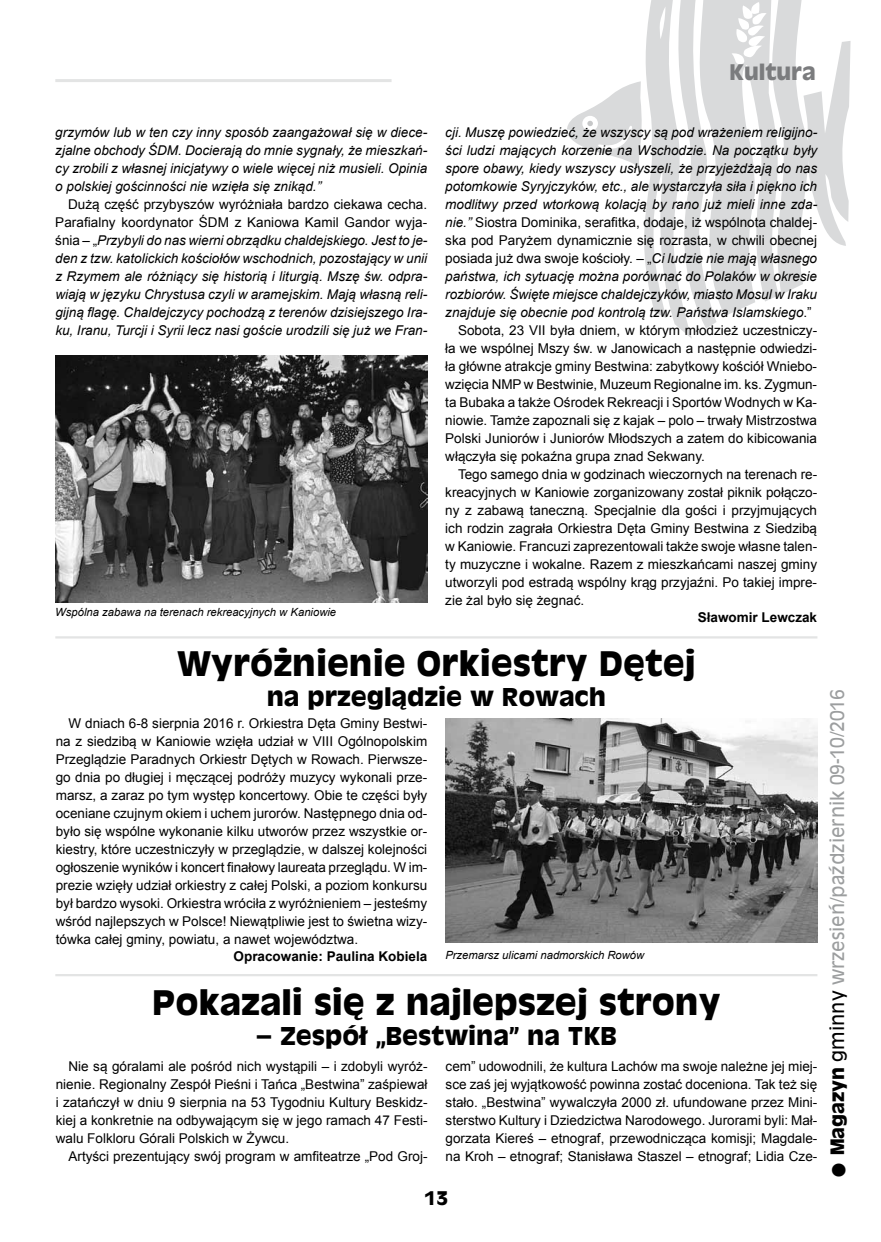
<style>
.page{position:relative;width:881px;height:1242px;background:#fff}
.page>*{position:absolute;margin:0;border:0;box-sizing:border-box;transform-origin:0 0}
.t1{font:700 33px "Antique Olive";color:#000}
.t2{font:700 24px "Antique Olive";color:#000}
.t3{font:700 21px "Antique Olive";color:#7b7c7e}
.t4{font:18px "Antique Olive";color:#9c9e9f}
.t5{font:700 18px "Antique Olive";color:#000}
.t6{font:13.5px/18px "Arial";color:#000;text-align:justify}
.t7{font:italic 13.5px/18px "Arial";color:#000;text-align:justify}
.t8{font:700 13.5px "Arial";color:#000}
.t9{font:italic 11.25px "Arial";color:#000}
.s1{font-style:normal}
.s2{font-style:italic}
.s3{font-weight:700;font-size:36px;color:#000}
.s4{font-weight:700;color:#000}
.s5{color:#000}
</style>
<div class="page">
<hr style="left:55px;top:79px;width:336px;height:3px;background:#e3e4e4">
<svg style="left:567px;top:0;width:283px;height:339px"></svg>
<hr style="left:55px;top:636px;width:762px;height:2px;background:#e3e4e4">
<hr style="left:55px;top:974px;width:762px;height:2px;background:#e3e4e4">
<img style="left:55px;top:355px;width:372px;height:247px">
<img style="left:445px;top:718px;width:371px;height:225px">
<h3 class="t3" style="left:729px;top:58px;width:88px">Kultura</h3>
<p class="t7" style="left:55px;top:124px;width:373px">grzymów lub w ten czy inny sposób zaangażował się w diece&shy;zjalne obchody ŚDM. Docierają do mnie sygnały, że mieszkań&shy;cy zrobili z własnej inicjatywy o wiele więcej niż musieli. Opinia o polskiej gościnności nie wzięła się znikąd.”</p>
<p class="t7" style="left:55px;top:196px;width:373px;text-indent:13px"><span class="s1">Dużą część przybyszów wyróżniała bardzo ciekawa cecha.<br>Parafialny koordynator ŚDM z Kaniowa Kamil Gandor wyja&shy;śnia – „</span>Przybyli do nas wierni obrządku chaldejskiego. Jest to je&shy;den z tzw. katolickich kościołów wschodnich, pozostający w unii z Rzymem ale różniący się historią i liturgią. Mszę św. odpra&shy;wiają w języku Chrystusa czyli w aramejskim. Mają własną reli&shy;gijną flagę. Chaldejczycy pochodzą z terenów dzisiejszego Ira&shy;ku, Iranu, Turcji i Syrii lecz nasi goście urodzili się już we Fran-</p>
<p class="t9" style="left:55px;top:605px;width:282px">Wspólna zabawa na terenach rekreacyjnych w Kaniowie</p>
<p class="t7" style="left:445px;top:124px;width:373px">cji. Muszę powiedzieć, że wszyscy są pod wrażeniem religijno-</p>
<p class="t7" style="left:445px;top:142px;width:373px">ści ludzi mających korzenie na Wschodzie. Na początku były</p>
<p class="t7" style="left:445px;top:160px;width:373px">spore obawy, kiedy wszyscy usłyszeli, że przyjeżdżają do nas</p>
<p class="t7" style="left:445px;top:178px;width:373px">potomkowie Syryjczyków, etc., ale wystarczyła siła i piękno ich</p>
<p class="t7" style="left:445px;top:196px;width:373px">modlitwy przed wtorkową kolacją by rano już mieli inne zda-</p>
<p class="t6" style="left:445px;top:214px;width:373px"><span class="s2">nie.”</span> Siostra Dominika, serafitka, dodaje, iż wspólnota chaldej-</p>
<p class="t6" style="left:445px;top:232px;width:373px">ska pod Paryżem dynamicznie się rozrasta, w chwili obecnej</p>
<p class="t6" style="left:445px;top:250px;width:373px">posiada już dwa swoje kościoły. – „<span class="s2">Ci ludzie nie mają własnego</span></p>
<p class="t7" style="left:445px;top:268px;width:373px">państwa, ich sytuację można porównać do Polaków w okresie</p>
<p class="t7" style="left:445px;top:286px;width:373px">rozbiorów. Święte miejsce chaldejczyków, miasto Mosul w Iraku</p>
<p class="t7" style="left:445px;top:304px;width:368px">znajduje się obecnie pod kontrolą tzw. Państwa Islamskiego<span class="s1">.”</span></p>
<p class="t6" style="left:458px;top:322px;width:360px">Sobota, 23 VII była dniem, w którym młodzież uczestniczy-</p>
<p class="t6" style="left:445px;top:340px;width:373px">ła we wspólnej Mszy św. w Janowicach a następnie odwiedzi-</p>
<p class="t6" style="left:445px;top:358px;width:373px">ła główne atrakcje gminy Bestwina: zabytkowy kościół Wniebo-</p>
<p class="t6" style="left:445px;top:376px;width:373px">wzięcia NMP w Bestwinie, Muzeum Regionalne im. ks. Zygmun-</p>
<p class="t6" style="left:445px;top:394px;width:373px">ta Bubaka a także Ośrodek Rekreacji i Sportów Wodnych w Ka-</p>
<p class="t6" style="left:445px;top:412px;width:373px">niowie. Tamże zapoznali się z kajak – polo – trwały Mistrzostwa</p>
<p class="t6" style="left:445px;top:430px;width:373px">Polski Juniorów i Juniorów Młodszych a zatem do kibicowania</p>
<p class="t6" style="left:445px;top:448px;width:261px">włączyła się pokaźna grupa znad Sekwany.</p>
<p class="t6" style="left:458px;top:466px;width:360px">Tego samego dnia w godzinach wieczornych na terenach re-</p>
<p class="t6" style="left:445px;top:484px;width:373px">kreacyjnych w Kaniowie zorganizowany został piknik połączo-</p>
<p class="t6" style="left:445px;top:502px;width:373px">ny z zabawą taneczną. Specjalnie dla gości i przyjmujących</p>
<p class="t6" style="left:445px;top:520px;width:373px">ich rodzin zagrała Orkiestra Dęta Gminy Bestwina z Siedzibą</p>
<p class="t6" style="left:445px;top:538px;width:373px">w Kaniowie. Francuzi zaprezentowali także swoje własne talen-</p>
<p class="t6" style="left:445px;top:556px;width:373px">ty muzyczne i wokalne. Razem z mieszkańcami naszej gminy</p>
<p class="t6" style="left:445px;top:574px;width:373px">utworzyli pod estradą wspólny krąg przyjaźni. Po takiej impre-</p>
<p class="t6" style="left:445px;top:592px;width:140px">zie żal było się żegnać.</p>
<p class="t8" style="left:697px;top:608px;width:121px">Sławomir Lewczak</p>
<h1 class="t1" style="left:177px;top:642px;width:519px">Wyróżnienie Orkiestry Dętej</h1>
<h2 class="t2" style="left:266px;top:681px;width:341px">na przeglądzie w Rowach</h2>
<p class="t6" style="left:56px;top:715px;width:373px;text-indent:13px">W dniach 6‑8 sierpnia 2016 r. Orkiestra Dęta Gminy Bestwi&shy;na z siedzibą w Kaniowie wzięła udział w VIII Ogólnopolskim Przeglądzie Paradnych Orkiestr Dętych w Rowach. Pierwsze&shy;go dnia po długiej i męczącej podróży muzycy wykonali prze&shy;marsz, a zaraz po tym występ koncertowy. Obie te części były oceniane czujnym okiem i uchem jurorów. Następnego dnia od&shy;było się wspólne wykonanie kilku utworów przez wszystkie or&shy;kiestry, które uczestniczyły w przeglądzie, w dalszej kolejności ogłoszenie wyników i koncert finałowy laureata przeglądu. W im&shy;prezie wzięły udział orkiestry z całej Polski, a poziom konkursu był bardzo wysoki. Orkiestra wróciła z wyróżnieniem – jesteśmy wśród najlepszych w Polsce! Niewątpliwie jest to świetna wizy&shy;tówka całej gminy, powiatu, a nawet województwa.</p>
<p class="t8" style="left:233px;top:947px;width:195px">Opracowanie: Paulina Kobiela</p>
<p class="t9" style="left:445px;top:947px;width:200px">Przemarsz ulicami nadmorskich Rowów</p>
<h1 class="t1" style="left:152px;top:980px;width:569px">Pokazali się z najlepszej strony</h1>
<h2 class="t2" style="left:256px;top:1020px;width:362px">– Zespół „Bestwina” na TKB</h2>
<p class="t6" style="left:56px;top:1057px;width:373px;text-indent:13px">Nie są góralami ale pośród nich wystąpili – i zdobyli wyróż&shy;nienie. Regionalny Zespół Pieśni i Tańca „Bestwina” zaśpiewał i zatańczył w dniu 9 sierpnia na 53 Tygodniu Kultury Beskidz&shy;kiej a konkretnie na odbywającym się w jego ramach 47 Festi&shy;walu Folkloru Górali Polskich w Żywcu.</p>
<p class="t6" style="left:68px;top:1147px;width:360px">Artyści prezentujący swój program w amfiteatrze „Pod Groj-</p>
<p class="t6" style="left:445px;top:1057px;width:373px">cem” udowodnili, że kultura Lachów ma swoje należne jej miej&shy;sce zaś jej wyjątkowość powinna zostać doceniona. Tak też się stało. „Bestwina” wywalczyła 2000 zł. ufundowane przez Mini&shy;sterstwo Kultury i Dziedzictwa Narodowego. Jurorami byli: Mał&shy;gorzata Kiereś – etnograf, przewodnicząca komisji; Magdale&shy;na Kroh – etnograf; Stanisława Staszel – etnograf; Lidia Cze-</p>
<h3 class="t5" style="left:424px;top:1186px;width:25px">13</h3>
<h3 class="t4" style="left:825px;top:1179px;width:491px;rotate:-90deg"><span class="s3">•</span> <span class="s4">Magazyn</span> <span class="s5">gminny</span> wrzesień/październik 09-10/2016</h3>
</div>
